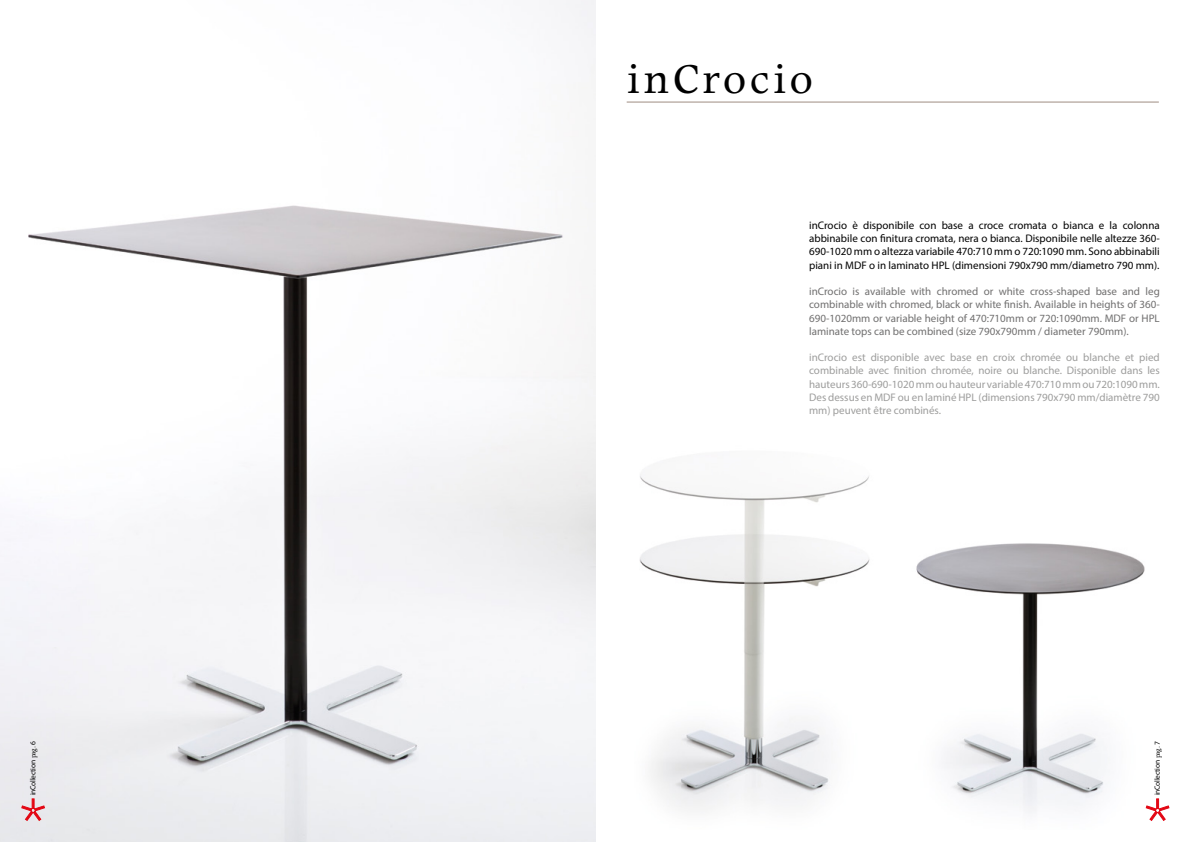
<style>
.page{position:relative;width:1191px;height:842px;background:#fff}
.page>*{position:absolute;margin:0;border:0;box-sizing:border-box;transform-origin:0 0}
.t1{font:48px "Apollo MT Std";letter-spacing:.07em;color:#000}
.t2{font:11px/13.2px "Myriad Pro";color:#9d9d9c;text-align:justify}
.t3{font:11px/13.2px "Myriad Pro";color:#000;text-align:justify}
.t4{font:11px/13.2px "Myriad Pro";color:#706f6f;text-align:justify}
.t5{font:7.5px "Myriad Pro";letter-spacing:-.025em;color:#000}
.s1{font-family:"Apollo MT Std"}
</style>
<div class="page">
<img style="left:0;top:0;width:595px;height:842px">
<hr style="left:626px;top:102px;width:532px;height:1px;background:#9e8c82">
<img style="left:639px;top:474px;width:231px;height:336px">
<img style="left:916px;top:543px;width:243px;height:278px">
<svg style="left:1146px;top:799px;width:23px;height:21px"></svg>
<svg style="left:22px;top:799px;width:23px;height:21px"></svg>
<p class="t5" style="left:28px;top:795px;width:56px;rotate:-90deg">inCollection <span class="s1">pag.</span> 6</p>
<h1 class="t1" style="left:627px;top:53px;width:187px">inCrocio</h1>
<p class="t3" style="left:809px;top:219px;width:352px">inCrocio è disponibile con base a croce cromata o bianca e la colonna abbinabile con finitura cromata, nera o bianca. Disponibile nelle altezze 360- 690-1020 mm o altezza variabile 470:710 mm o 720:1090 mm. Sono abbinabili piani in MDF o in laminato HPL (dimensioni 790x790 mm/diametro 790 mm).</p>
<p class="t4" style="left:809px;top:285px;width:352px">inCrocio is available with chromed or white cross-shaped base and leg combinable with chromed, black or white finish. Available in heights of 360- 690-1020mm or variable height of 470:710mm or 720:1090mm. MDF or HPL laminate tops can be combined (size 790x790mm / diameter 790mm).</p>
<p class="t2" style="left:809px;top:351px;width:352px">inCrocio est disponible avec base en croix chromée ou blanche et pied combinable avec finition chromée, noire ou blanche. Disponible dans les hauteurs 360-690-1020 mm ou hauteur variable 470:710 mm ou 720:1090 mm.<br>Des dessus en MDF ou en laminé HPL (dimensions 790x790 mm/diamètre 790 mm) peuvent être combinés.</p>
<p class="t5" style="left:1152px;top:795px;width:56px;rotate:-90deg">inCollection <span class="s1">pag.</span> 7</p>
</div>
